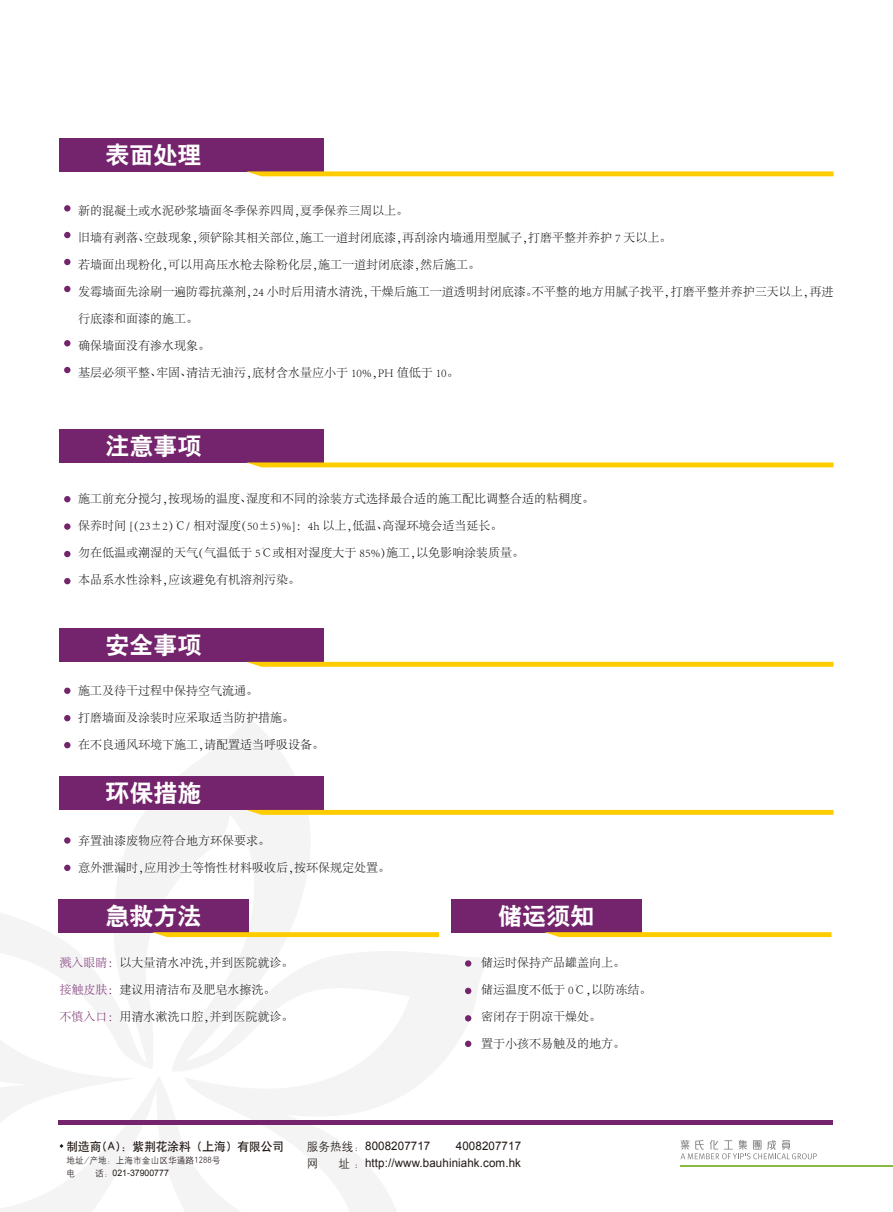
<style>
.page{position:relative;width:893px;height:1212px;background:#fff}
.page>*{position:absolute;margin:0;border:0;box-sizing:border-box;transform-origin:0 0}
.t1{font:24px "H Yb 2 gj";color:#fff}
.t2{font:300 12px "Adobe Song Std";color:#030303}
.t3{font:12px "H Yb 1 gj";color:#211814}
.t4{font:11.85px "Arial";letter-spacing:.01em;color:#211814}
.t5{font:11.85px "H Yg 2 gj";color:#211814}
.t6{font:9px/13.4px "H Yg 2 gj";color:#211814}
.t7{font:9px "Arial";color:#211814}
.s1{color:#74246c}
.s2{font-family:"H Yg 2 gj"}
</style>
<div class="page">
<svg style="left:0;top:717px;width:491px;height:495px"></svg>
<div style="left:451px;top:899px;width:190px;height:33px;background:#74246c"></div>
<svg style="left:544px;top:932px;width:287px;height:5px"></svg>
<div style="left:59px;top:899px;width:190px;height:33px;background:#74246c"></div>
<svg style="left:152px;top:932px;width:287px;height:5px"></svg>
<div style="left:60px;top:138px;width:264px;height:33px;background:#74246c"></div>
<svg style="left:246px;top:171px;width:587px;height:5px;background:#fdce16"></svg>
<div style="left:60px;top:429px;width:264px;height:33px;background:#74246c"></div>
<svg style="left:246px;top:462px;width:587px;height:5px;background:#fdce18"></svg>
<div style="left:60px;top:628px;width:264px;height:34px;background:#74246c"></div>
<svg style="left:247px;top:662px;width:586px;height:5px;background:#ffce0f"></svg>
<div style="left:60px;top:776px;width:264px;height:34px;background:#74246c"></div>
<svg style="left:246px;top:810px;width:587px;height:5px;background:#fecd0a"></svg>
<div style="left:64px;top:205px;width:6px;height:7px;background:#74246c;border-radius:50%"></div>
<svg style="left:64px;top:232px;width:6px;height:6px"></svg>
<svg style="left:64px;top:259px;width:6px;height:6px"></svg>
<svg style="left:64px;top:286px;width:6px;height:6px"></svg>
<svg style="left:64px;top:340px;width:6px;height:6px"></svg>
<svg style="left:64px;top:367px;width:6px;height:6px"></svg>
<div style="left:64px;top:523px;width:6px;height:7px;background:#74246c;border-radius:50%"></div>
<svg style="left:64px;top:496px;width:6px;height:6px"></svg>
<svg style="left:64px;top:551px;width:6px;height:6px"></svg>
<svg style="left:64px;top:578px;width:6px;height:6px"></svg>
<svg style="left:64px;top:715px;width:6px;height:6px"></svg>
<svg style="left:64px;top:742px;width:6px;height:6px"></svg>
<div style="left:64px;top:687px;width:6px;height:7px;background:#74246c;border-radius:50%"></div>
<svg style="left:64px;top:865px;width:6px;height:6px"></svg>
<div style="left:64px;top:837px;width:6px;height:7px;background:#74246c;border-radius:50%"></div>
<div style="left:465px;top:960px;width:6px;height:7px;background:#74246c;border-radius:50%"></div>
<svg style="left:465px;top:1015px;width:6px;height:6px"></svg>
<div style="left:465px;top:1040px;width:6px;height:7px;background:#74246c;border-radius:50%"></div>
<svg style="left:465px;top:988px;width:6px;height:6px"></svg>
<hr style="left:58px;top:1120px;width:774px;height:4px;background:#74246c">
<svg style="left:681px;top:1140px;width:136px;height:19px"></svg>
<hr style="left:680px;top:1166px;width:213px;height:1px;background:#88ba42">
<svg style="left:60px;top:1144px;width:3px;height:4px"></svg>
<h1 class="t1" style="left:106px;top:143px;width:97px">表面处理</h1>
<p class="t2" style="left:78px;top:204px;width:332px">新的混凝土或水泥砂浆墙面冬季保养四周，夏季保养三周以上。</p>
<p class="t2" style="left:78px;top:231px;width:595px">旧墙有剥落、空鼓现象，须铲除其相关部位，施工一道封闭底漆，再刮涂内墙通用型腻子，打磨平整并养护 7 天以上。</p>
<p class="t2" style="left:78px;top:258px;width:404px">若墙面出现粉化，可以用高压水枪去除粉化层，施工一道封闭底漆，然后施工。</p>
<p class="t2" style="left:78px;top:285px;width:757px">发霉墙面先涂刷一遍防霉抗藻剂，24 小时后用清水清洗，干燥后施工一道透明封闭底漆。不平整的地方用腻子找平，打磨平整并养护三天以上，再进</p>
<p class="t2" style="left:78px;top:312px;width:121px">行底漆和面漆的施工。</p>
<p class="t2" style="left:78px;top:339px;width:133px">确保墙面没有渗水现象。</p>
<p class="t2" style="left:78px;top:366px;width:382px">基层必须平整、牢固、清洁无油污，底材含水量应小于 10%，PH 值低于 10。</p>
<h1 class="t1" style="left:106px;top:434px;width:97px">注意事项</h1>
<p class="t2" style="left:78px;top:492px;width:518px">施工前充分搅匀，按现场的温度、湿度和不同的涂装方式选择最合适的施工配比调整合适的粘稠度。</p>
<p class="t2" style="left:78px;top:519px;width:426px">保养时间 [（23±2）℃/ 相对湿度（50±5）%]：4h 以上，低温、高湿环境会适当延长。</p>
<p class="t2" style="left:78px;top:546px;width:448px">勿在低温或潮湿的天气（气温低于 5℃或相对湿度大于 85%）施工，以免影响涂装质量。</p>
<p class="t2" style="left:78px;top:573px;width:223px">本品系水性涂料，应该避免有机溶剂污染。</p>
<h1 class="t1" style="left:106px;top:633px;width:97px">安全事项</h1>
<p class="t2" style="left:78px;top:684px;width:181px">施工及待干过程中保持空气流通。</p>
<p class="t2" style="left:78px;top:711px;width:217px">打磨墙面及涂装时应采取适当防护措施。</p>
<p class="t2" style="left:78px;top:738px;width:247px">在不良通风环境下施工，请配置适当呼吸设备。</p>
<h1 class="t1" style="left:106px;top:781px;width:97px">环保措施</h1>
<p class="t2" style="left:78px;top:834px;width:193px">弃置油漆废物应符合地方环保要求。</p>
<p class="t2" style="left:78px;top:861px;width:314px">意外泄漏时，应用沙土等惰性材料吸收后，按环保规定处置。</p>
<h1 class="t1" style="left:106px;top:903px;width:97px">急救方法</h1>
<p class="t2" style="left:60px;top:956px;width:236px"><span class="s1">溅入眼睛：</span>以大量清水冲洗，并到医院就诊。</p>
<p class="t2" style="left:60px;top:983px;width:218px"><span class="s1">接触皮肤：</span>建议用清洁布及肥皂水擦洗。</p>
<p class="t2" style="left:60px;top:1010px;width:236px"><span class="s1">不慎入口：</span>用清水漱洗口腔，并到医院就诊。</p>
<h1 class="t1" style="left:498px;top:903px;width:97px">储运须知</h1>
<p class="t2" style="left:481px;top:956px;width:145px">储运时保持产品罐盖向上。</p>
<p class="t2" style="left:481px;top:983px;width:172px">储运温度不低于 0℃，以防冻结。</p>
<p class="t2" style="left:481px;top:1010px;width:121px">密闭存于阴凉干燥处。</p>
<p class="t2" style="left:481px;top:1037px;width:145px">置于小孩不易触及的地方。</p>
<p class="t3" style="left:67px;top:1140px;width:219px">制造商(A)：紫荆花涂料（上海）有限公司</p>
<p class="t6" style="left:67px;top:1153px;width:156px">地址/产地：上海市金山区华通路1288号电</p>
<p class="t7" style="left:95px;top:1167px;width:75px"><span class="s2">话：</span>021-37900777</p>
<p class="t4" style="left:307px;top:1138px;width:125px"><span class="s2">服务热线：</span>8008207717</p>
<p class="t4" style="left:456px;top:1138px;width:67px">4008207717</p>
<p class="t5" style="left:307px;top:1157px;width:13px">网</p>
<p class="t4" style="left:338px;top:1155px;width:184px"><span class="s2">址：</span>http://www.bauhiniahk.com.hk</p>
</div>
